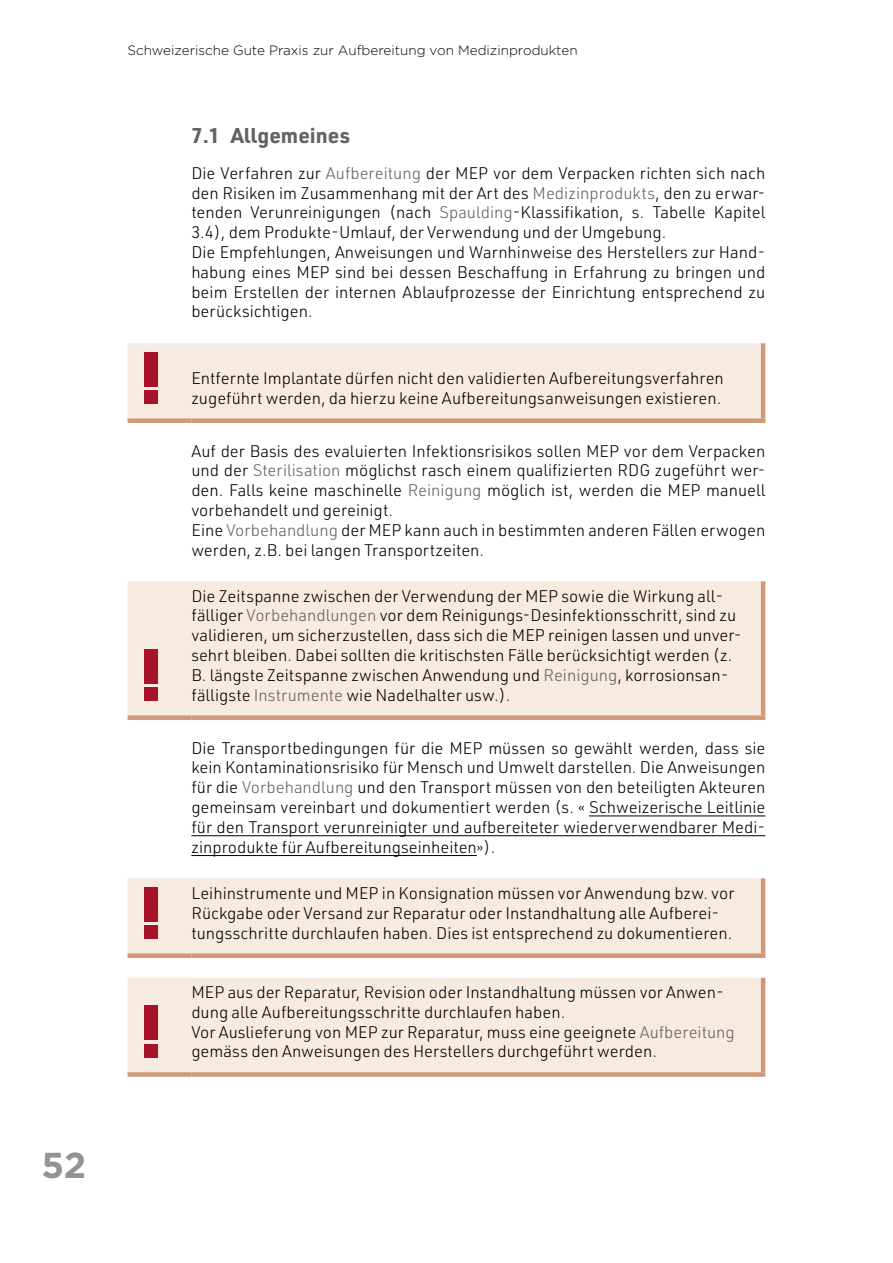
<style>
.page{position:relative;width:893px;height:1263px;background:#fff}
.page>*{position:absolute;margin:0;border:0;box-sizing:border-box;transform-origin:0 0}
.t1{font:700 36px "Gotham";color:#939393}
.t2{font:700 21px "URWDIN";color:#636363}
.t3{font:300 16.5px/19.8px "URWDIN";color:#000}
.t4{font:300 13.5px "Gotham";color:#000}
.s1{color:#636363}
</style>
<div class="page">
<hr style="left:589px;top:815px;width:176px;height:1px;background:#000">
<hr style="left:191px;top:835px;width:574px;height:1px;background:#000">
<hr style="left:191px;top:855px;width:286px;height:1px;background:#000">
<div style="left:128px;top:343px;width:633px;height:75px;background:#f6eae1"></div>
<hr style="left:761px;top:343px;width:4px;height:75px;background:#d19878">
<div style="left:128px;top:418px;width:63px;height:5px;background:#d19878"></div>
<div style="left:191px;top:418px;width:574px;height:5px;background:#d19878"></div>
<div style="left:145px;top:390px;width:13px;height:14px;background:#a9132a"></div>
<div style="left:145px;top:352px;width:13px;height:34px;background:#a9132a"></div>
<div style="left:128px;top:581px;width:633px;height:134px;background:#f6eae1"></div>
<hr style="left:761px;top:581px;width:4px;height:134px;background:#d19878">
<div style="left:128px;top:715px;width:63px;height:5px;background:#d19878"></div>
<div style="left:191px;top:715px;width:574px;height:5px;background:#d19878"></div>
<div style="left:145px;top:687px;width:13px;height:14px;background:#a9132a"></div>
<div style="left:145px;top:649px;width:13px;height:34px;background:#a9132a"></div>
<div style="left:128px;top:878px;width:633px;height:75px;background:#f6eae1"></div>
<hr style="left:761px;top:878px;width:4px;height:75px;background:#d19878">
<div style="left:128px;top:953px;width:63px;height:5px;background:#d19878"></div>
<div style="left:191px;top:953px;width:574px;height:5px;background:#d19878"></div>
<div style="left:145px;top:925px;width:13px;height:14px;background:#a9132a"></div>
<div style="left:145px;top:887px;width:13px;height:34px;background:#a9132a"></div>
<div style="left:128px;top:978px;width:633px;height:94px;background:#f6eae1"></div>
<hr style="left:761px;top:978px;width:4px;height:94px;background:#d19878">
<div style="left:128px;top:1072px;width:63px;height:5px;background:#d19878"></div>
<div style="left:191px;top:1072px;width:574px;height:5px;background:#d19878"></div>
<div style="left:145px;top:1044px;width:13px;height:13px;background:#a9132a"></div>
<div style="left:145px;top:1005px;width:13px;height:35px;background:#a9132a"></div>
<h1 class="t1" style="left:41px;top:1144px;width:46px">52</h1>
<p class="t4" style="left:128px;top:43px;width:452px">Schweizerische Gute Praxis zur Aufbereitung von Medizinprodukten</p>
<p class="t2" style="left:191px;top:121px;width:160px">7.1 Allgemeines</p>
<p class="t3" style="left:191px;top:163px;width:576px">Die Verfahren zur <span class="s1">Aufbereitung</span> der MEP vor dem Verpacken richten sich nach den Risiken im Zusammenhang mit der Art des <span class="s1">Medizinprodukts</span>, den zu erwar&shy;tenden Verunreinigungen (nach <span class="s1">Spaulding</span>-Klassifikation, s. Tabelle Kapitel 3.4), dem Produkte-Umlauf, der Verwendung und der Umgebung.<br>Die Empfehlungen, Anweisungen und Warnhinweise des Herstellers zur Hand&shy;habung eines MEP sind bei dessen Beschaffung in Erfahrung zu bringen und beim Erstellen der internen Ablaufprozesse der Einrichtung entsprechend zu berücksichtigen.</p>
<p class="t3" style="left:191px;top:368px;width:534px">Entfernte Implantate dürfen nicht den validierten Aufbereitungsverfahren zugeführt werden, da hierzu keine Aufbereitungsanweisungen existieren.</p>
<p class="t3" style="left:191px;top:440px;width:576px">Auf der Basis des evaluierten Infektionsrisikos sollen MEP vor dem Verpacken und der <span class="s1">Sterilisation</span> möglichst rasch einem qualifizierten RDG zugeführt wer&shy;den. Falls keine maschinelle <span class="s1">Reinigung</span> möglich ist, werden die MEP manuell vorbehandelt und gereinigt.<br>Eine <span class="s1">Vorbehandlung</span> der MEP kann auch in bestimmten anderen Fällen erwogen werden, z.B. bei langen Transportzeiten.</p>
<p class="t3" style="left:191px;top:585px;width:552px">Die Zeitspanne zwischen der Verwendung der MEP sowie die Wirkung all&shy;fälliger <span class="s1">Vorbehandlungen</span> vor dem Reinigungs-Desinfektionsschritt, sind zu validieren, um sicherzustellen, dass sich die MEP reinigen lassen und unver&shy;sehrt bleiben. Dabei sollten die kritischsten Fälle berücksichtigt werden (z.<br>B. längste Zeitspanne zwischen Anwendung und <span class="s1">Reinigung</span>, korrosionsan&shy;fälligste <span class="s1">Instrumente</span> wie Nadelhalter usw.).</p>
<p class="t3" style="left:191px;top:737px;width:576px;text-align:justify">Die Transportbedingungen für die MEP müssen so gewählt werden, dass sie kein Kontaminationsrisiko für Mensch und Umwelt darstellen. Die Anweisungen für die <span class="s1">Vorbehandlung</span> und den Transport müssen von den beteiligten Akteuren gemeinsam vereinbart und dokumentiert werden (s. « Schweizerische Leitlinie für den Transport verunreinigter und aufbereiteter wiederverwendbarer Medi&shy;zinprodukte für Aufbereitungseinheiten»).</p>
<p class="t3" style="left:191px;top:883px;width:545px">Leihinstrumente und MEP in Konsignation müssen vor Anwendung bzw. vor<br>Rückgabe oder Versand zur Reparatur oder Instandhaltung alle Aufberei&shy;tungsschritte durchlaufen haben. Dies ist entsprechend zu dokumentieren.</p>
<p class="t3" style="left:191px;top:982px;width:545px">MEP aus der Reparatur, Revision oder Instandhaltung müssen vor Anwen&shy;dung alle Aufbereitungsschritte durchlaufen haben.<br>Vor Auslieferung von MEP zur Reparatur, muss eine geeignete <span class="s1">Aufbereitung </span>gemäss den Anweisungen des Herstellers durchgeführt werden.</p>
</div>
